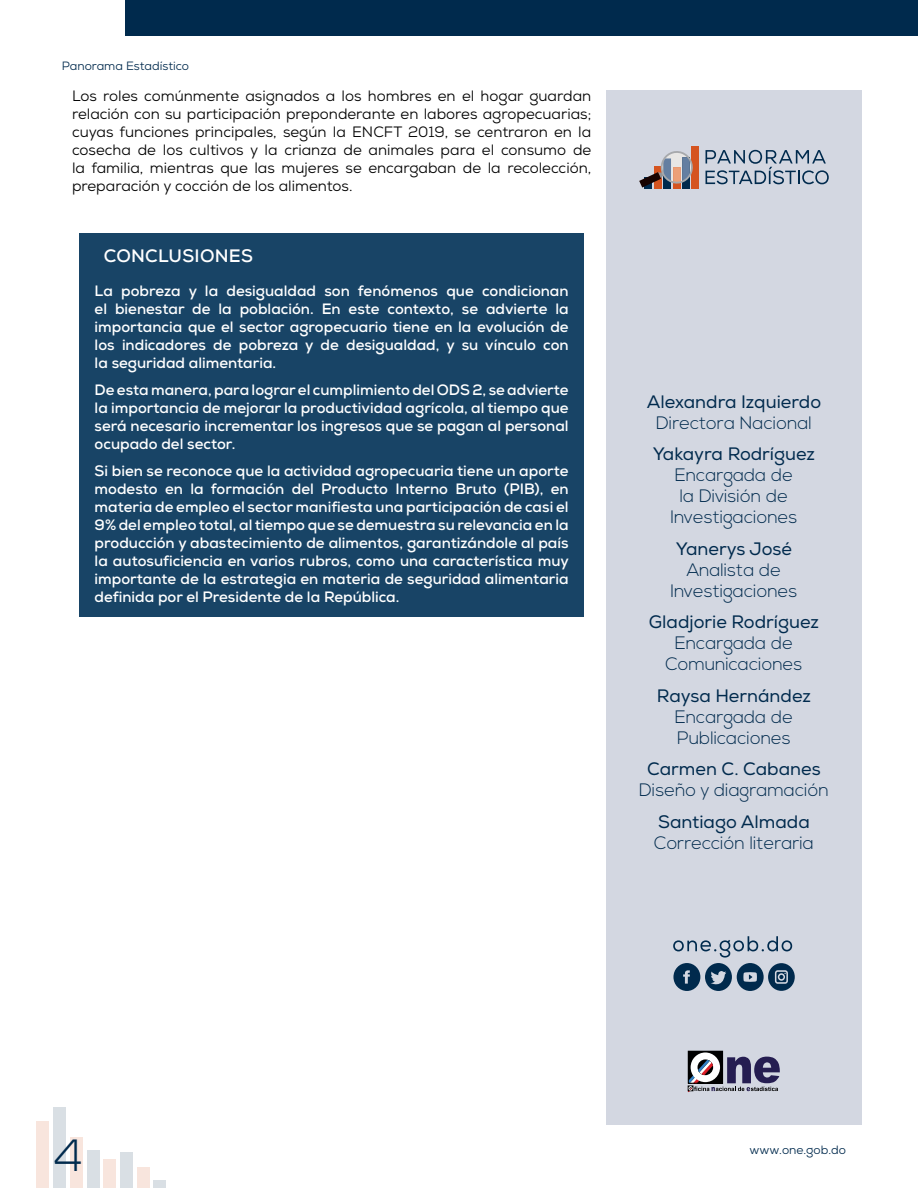
<style>
.page{position:relative;width:918px;height:1188px;background:#fff}
.page>*{position:absolute;margin:0;border:0;box-sizing:border-box;transform-origin:0 0}
.t1{font:300 45px "Nexa";color:#002a4d}
.t2{font:300 18px/21px "Nexa";color:#002a4d;text-align:center}
.t3{font:18px "Nexa";color:#002a4d}
.t4{font:700 18px "Nexa";letter-spacing:.015em;color:#fff}
.t5{font:700 15px/18px "Nexa";color:#fff;text-align:justify}
.t6{font:15px/18px "Nexa";color:#000;text-align:justify}
.t7{font:12px "Nexa";color:#002a4d}
</style>
<div class="page">
<div style="left:125px;top:0;width:793px;height:36px;background:#002a4d"></div>
<div style="left:606px;top:90px;width:255px;height:1035px;background:#d3d7e1"></div>
<div style="left:154px;top:1180px;width:12px;height:8px;background:#d9dfe4"></div>
<div style="left:120px;top:1152px;width:13px;height:36px;background:#d9dfe4"></div>
<div style="left:87px;top:1150px;width:13px;height:38px;background:#d9dfe4"></div>
<div style="left:53px;top:1107px;width:13px;height:81px;background:#d9dfe4"></div>
<div style="left:137px;top:1167px;width:13px;height:21px;background:#f8e5dd"></div>
<div style="left:103px;top:1160px;width:13px;height:28px;background:#f8e5dd"></div>
<div style="left:70px;top:1137px;width:13px;height:51px;background:#f8e5dd"></div>
<div style="left:36px;top:1122px;width:13px;height:66px;background:#f8e5dd"></div>
<div style="left:688px;top:1051px;width:35px;height:32px;background:#000"></div>
<svg style="left:691px;top:1052px;width:29px;height:30px"></svg>
<svg style="left:688px;top:1057px;width:92px;height:35px"></svg>
<svg style="left:673px;top:936px;width:122px;height:55px"></svg>
<div style="left:692px;top:146px;width:7px;height:42px;background:#d55420"></div>
<svg style="left:639px;top:149px;width:54px;height:39px"></svg>
<svg style="left:706px;top:150px;width:123px;height:34px"></svg>
<div style="left:80px;top:233px;width:504px;height:384px;background:#184466"></div>
<p class="t7" style="left:62px;top:58px;width:129px">Panorama Estadístico</p>
<p class="t6" style="left:72px;top:87px;width:521px">Los roles comúnmente asignados a los hombres en el hogar guardan relación con su participación preponderante en labores agropecuarias; cuyas funciones principales, según la ENCFT 2019, se centraron en la cosecha de los cultivos y la crianza de animales para el consumo de la familia, mientras que las mujeres se encargaban de la recolección, preparación y cocción de los alimentos.</p>
<p class="t4" style="left:104px;top:244px;width:151px">CONCLUSIONES</p>
<p class="t5" style="left:95px;top:282px;width:476px">La pobreza y la desigualdad son fenómenos que condicionan el bienestar de la población. En este contexto, se advierte la importancia que el sector agropecuario tiene en la evolución de los indicadores de pobreza y de desigualdad, y su vínculo con la seguridad alimentaria.</p>
<p class="t5" style="left:95px;top:381px;width:476px">De esta manera, para lograr el cumplimiento del ODS 2, se advierte la importancia de mejorar la productividad agrícola, al tiempo que será necesario incrementar los ingresos que se pagan al personal ocupado del sector.</p>
<p class="t5" style="left:95px;top:462px;width:476px">Si bien se reconoce que la actividad agropecuaria tiene un aporte modesto en la formación del Producto Interno Bruto (PIB), en materia de empleo el sector manifiesta una participación de casi el 9% del empleo total, al tiempo que se demuestra su relevancia en la producción y abastecimiento de alimentos, garantizándole al país la autosuficiencia en varios rubros, como una característica muy importante de la estrategia en materia de seguridad alimentaria definida por el Presidente de la República.</p>
<p class="t3" style="left:647px;top:391px;width:176px">Alexandra Izquierdo</p>
<p class="t2" style="left:656px;top:413px;width:157px">Directora Nacional</p>
<p class="t3" style="left:653px;top:443px;width:164px">Yakayra Rodríguez</p>
<p class="t2" style="left:670px;top:465px;width:129px">Encargada de la División de<br>Investigaciones</p>
<p class="t3" style="left:676px;top:538px;width:118px">Yanerys José</p>
<p class="t2" style="left:670px;top:560px;width:129px">Analista de<br>Investigaciones</p>
<p class="t3" style="left:649px;top:611px;width:172px">Gladjorie Rodríguez</p>
<p class="t2" style="left:665px;top:633px;width:139px">Encargada de<br>Comunicaciones</p>
<p class="t3" style="left:657px;top:685px;width:156px">Raysa Hernández</p>
<p class="t2" style="left:675px;top:707px;width:120px;text-align:left">Encargada de<br>Publicaciones</p>
<p class="t3" style="left:647px;top:758px;width:175px">Carmen C. Cabanes</p>
<p class="t2" style="left:639px;top:780px;width:191px">Diseño y diagramación</p>
<p class="t3" style="left:658px;top:811px;width:153px">Santiago Almada</p>
<p class="t2" style="left:654px;top:833px;width:161px">Corrección literaria</p>
<h1 class="t1" style="left:54px;top:1130px;width:30px">4</h1>
<p class="t7" style="left:750px;top:1142px;width:98px">www.one.gob.do</p>
</div>
